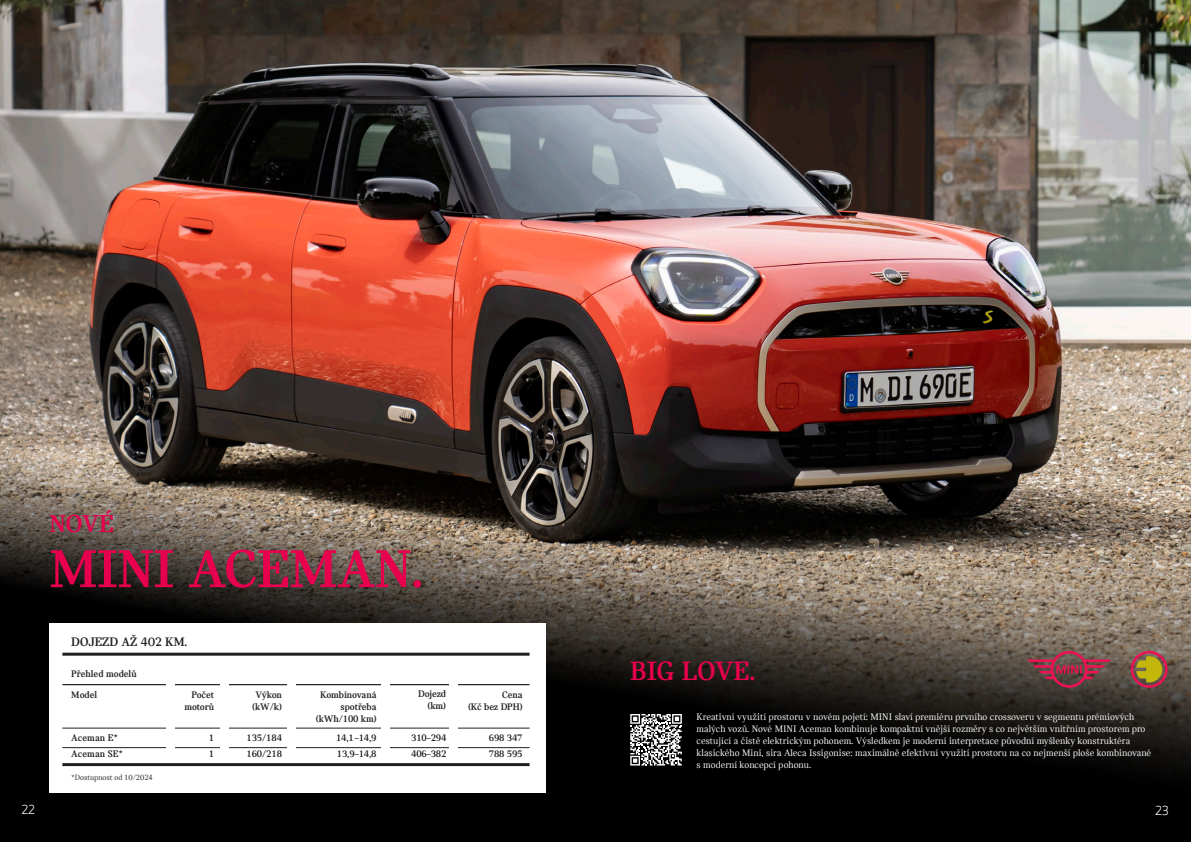
<style>
.page{position:relative;width:1191px;height:842px;background:#fff}
.page>*{position:absolute;margin:0;border:0;box-sizing:border-box;transform-origin:0 0}
.t1{font:700 56.8px "MINI Serif";color:#e6004d}
.t2{font:700 28px "MINI Serif";color:#e6004d}
.t3{font:700 25.8px "MINI Serif";color:#e6004d}
.t4{font:700 13px "MINI Serif";color:#231f20}
.t5{font:300 12px "BMW Type Next Latin";color:#fff}
.t6{font:10px/12px "MINI Serif";color:#fff}
.t7{font:700 10px "MINI Serif";letter-spacing:-.01em;color:#231f20}
.t8{font:8px "MINI Serif";color:#231f20}
</style>
<div class="page">
<img style="left:0;top:0;width:1191px;height:842px">
<div style="left:50px;top:623px;width:496px;height:169px;background:#fff"></div>
<hr style="left:62px;top:653px;width:467px;height:3px;background:#231f20">
<hr style="left:62px;top:684px;width:467px;height:1px;background:#231f20">
<hr style="left:62px;top:728px;width:467px;height:1px;background:#231f20">
<hr style="left:62px;top:747px;width:467px;height:1px;background:#231f20">
<hr style="left:62px;top:763px;width:467px;height:3px;background:#231f20">
<div style="left:167px;top:666px;width:8px;height:92px;background:#fff"></div>
<div style="left:220px;top:666px;width:8px;height:92px;background:#fff"></div>
<div style="left:288px;top:666px;width:8px;height:92px;background:#fff"></div>
<div style="left:381px;top:666px;width:8px;height:92px;background:#fff"></div>
<div style="left:449px;top:666px;width:9px;height:92px;background:#fff"></div>
<svg style="left:1027px;top:651px;width:84px;height:37px;background:#7a4149"></svg>
<svg style="left:1130px;top:651px;width:37px;height:37px"></svg>
<svg style="left:630px;top:714px;width:52px;height:51px"></svg>
<p class="t3" style="left:50px;top:510px;width:66px">NOVÉ</p>
<p class="t1" style="left:50px;top:537px;width:375px">MINI ACEMAN.</p>
<p class="t4" style="left:71px;top:634px;width:118px">DOJEZD AŽ 402 KM.</p>
<p class="t7" style="left:71px;top:669px;width:67px">Přehled modelů</p>
<p class="t7" style="left:71px;top:689px;width:27px">Model</p>
<p class="t7" style="left:192px;top:689px;width:24px">Počet</p>
<p class="t7" style="left:184px;top:701px;width:31px">motorů</p>
<p class="t7" style="left:209px;top:732px;width:7px">1</p>
<p class="t7" style="left:209px;top:748px;width:7px">1</p>
<p class="t7" style="left:71px;top:732px;width:48px">Aceman E*</p>
<p class="t7" style="left:71px;top:748px;width:53px">Aceman SE*</p>
<p class="t8" style="left:71px;top:773px;width:83px">*Dostupnost od 10/2024</p>
<p class="t7" style="left:255px;top:689px;width:28px">Výkon</p>
<p class="t7" style="left:252px;top:701px;width:31px">(kW/k)</p>
<p class="t7" style="left:246px;top:732px;width:37px">135/184</p>
<p class="t7" style="left:246px;top:748px;width:37px">160/218</p>
<p class="t7" style="left:320px;top:689px;width:58px">Kombinovaná</p>
<p class="t7" style="left:340px;top:701px;width:37px">spotřeba</p>
<p class="t7" style="left:316px;top:713px;width:62px">(kWh/100 km)</p>
<p class="t7" style="left:336px;top:732px;width:42px">14,1–14,9</p>
<p class="t7" style="left:337px;top:748px;width:41px">13,9–14,8</p>
<p class="t7" style="left:418px;top:688px;width:29px">Dojezd</p>
<p class="t7" style="left:427px;top:700px;width:20px">(km)</p>
<p class="t7" style="left:411px;top:732px;width:37px">310–294</p>
<p class="t7" style="left:411px;top:748px;width:37px">406–382</p>
<p class="t7" style="left:502px;top:689px;width:22px">Cena</p>
<p class="t7" style="left:468px;top:701px;width:56px">(Kč bez DPH)</p>
<p class="t7" style="left:489px;top:732px;width:35px">698 347</p>
<p class="t7" style="left:489px;top:748px;width:35px">788 595</p>
<p class="t2" style="left:630px;top:655px;width:127px">BIG LOVE.</p>
<p class="t6" style="left:696px;top:711px;width:456px">Kreativní využití prostoru v novém pojetí: MINI slaví premiéru prvního crossoveru v segmentu prémiových malých vozů. Nové MINI Aceman kombinuje kompaktní vnější rozměry s co největším vnitřním prostorem pro cestující a čistě elektrickým pohonem. Výsledkem je moderní interpretace původní myšlenky konstruktéra klasického Mini, sira Aleca Issigonise: maximálně efektivní využití prostoru na co nejmenší ploše kombinované s moderní koncepcí pohonu.</p>
<p class="t5" style="left:22px;top:802px;width:15px">22</p>
<p class="t5" style="left:1155px;top:802px;width:15px">23</p>
</div>
